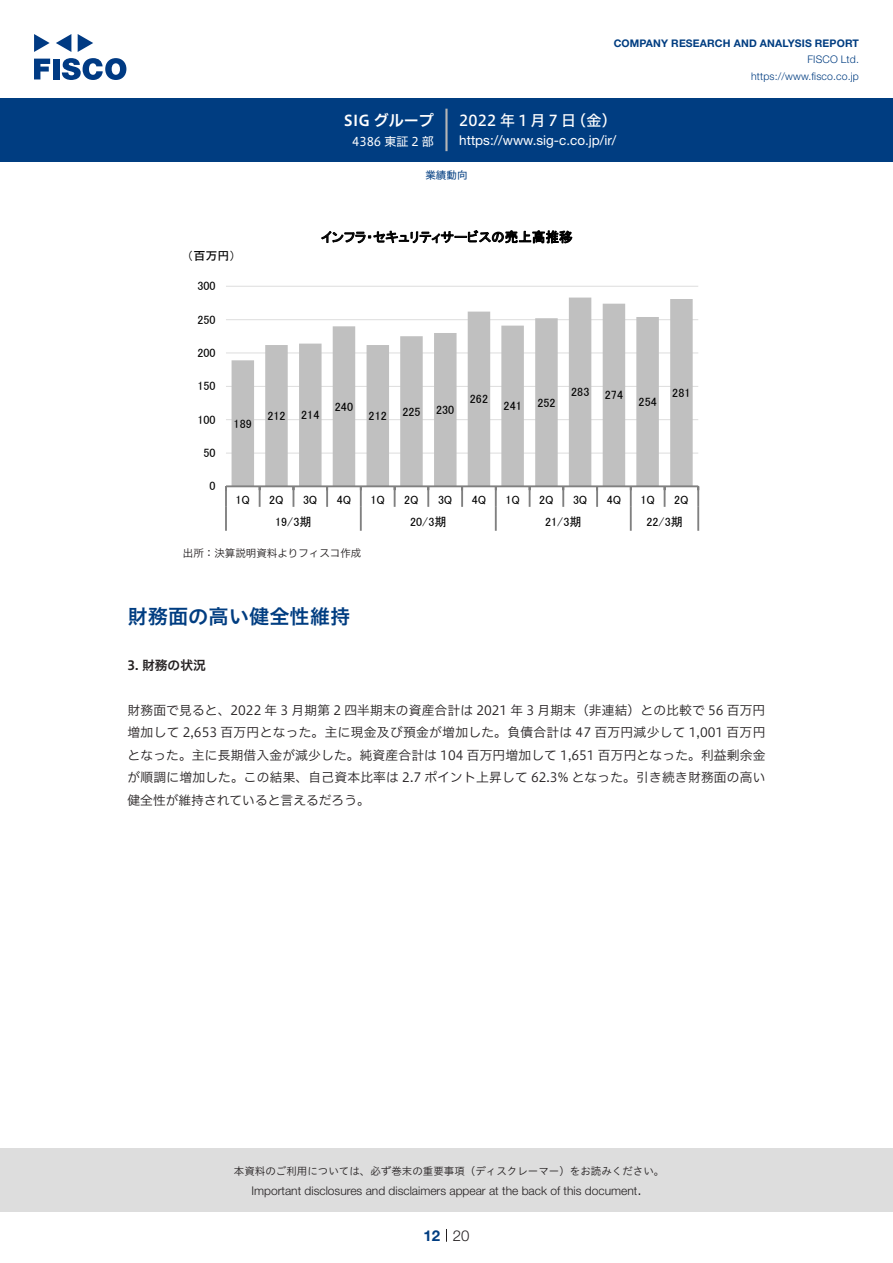
<style>
.page{position:relative;width:893px;height:1263px;background:#fff}
.page>*{position:absolute;margin:0;border:0;box-sizing:border-box;transform-origin:0 0}
.t1{font:20.25px "Hiragino UD Sans Std W6";color:#003d81}
.t2{font:15px "Hiragino UD Sans F Std N W5";letter-spacing:.195em;color:#fff}
.t3{font:15px "Hiragino UD Sans F Std N W6";color:#fff}
.t4{font:300 15px "Helvetica Neue LT Std";color:#231f20}
.t5{font:700 15px "Helvetica Neue LT Std";color:#003d81}
.t6{font:13.5px "Helvetica Neue LT Std";color:#fff}
.t7{font:13.5px "MS P Gothic";letter-spacing:.005em;color:#000}
.t8{font:12.75px/22.5px "Hiragino UD Sans F Std N W3";letter-spacing:.015em;color:#231f20;text-align:justify}
.t9{font:12.75px "Hiragino UD Sans F Std N W6";color:#231f20}
.t10{font:12.15px "MS P Gothic";letter-spacing:.005em;color:#000}
.t11{font:12px "MS P Gothic";letter-spacing:.005em;color:#000}
.t12{font:300 12px "Helvetica Neue LT Std";color:#231f20}
.t13{font:12px "Hiragino UD Sans F Std N W4";color:#fff}
.t14{font:10.5px "Hiragino UD Sans Std W3";color:#231f20}
.t15{font:700 10.5px "Helvetica Neue LT Std";letter-spacing:.015em;color:#003d81}
.t16{font:300 10.5px/16.5px "Helvetica Neue LT Std";letter-spacing:.015em;color:#003d81;text-align:right}
.t17{font:10.5px "Hiragino UD Sans F Std N W3";color:#231f20}
.t18{font:10.5px "Hiragino UD Sans F Std N W4";color:#003d81}
</style>
<div class="page">
<div style="left:0;top:1148px;width:893px;height:64px;background:#ddd"></div>
<svg style="left:34px;top:59px;width:16px;height:20px"></svg>
<div style="left:53px;top:59px;width:6px;height:20px;background:#003a83"></div>
<svg style="left:62px;top:58px;width:64px;height:22px"></svg>
<svg style="left:34px;top:34px;width:16px;height:18px"></svg>
<svg style="left:78px;top:34px;width:15px;height:18px"></svg>
<svg style="left:56px;top:34px;width:15px;height:18px"></svg>
<div style="left:0;top:98px;width:893px;height:64px;background:#003d81"></div>
<hr style="left:445px;top:109px;width:3px;height:42px;background:#b5b5b6">
<svg style="left:446px;top:1229px;width:1px;height:13px"></svg>
<hr style="left:226px;top:453px;width:472px;height:1px;background:#ddd">
<hr style="left:226px;top:419px;width:472px;height:1px;background:#ddd">
<hr style="left:226px;top:386px;width:472px;height:1px;background:#ddd">
<hr style="left:226px;top:353px;width:472px;height:1px;background:#ddd">
<hr style="left:226px;top:319px;width:472px;height:1px;background:#ddd">
<hr style="left:226px;top:286px;width:472px;height:1px;background:#ddd">
<svg style="left:232px;top:298px;width:461px;height:187px;fill:#c0c0c0"></svg>
<hr style="left:226px;top:485px;width:472px;height:2px;background:#808080">
<hr style="left:225px;top:486px;width:2px;height:21px;background:#808080">
<hr style="left:259px;top:486px;width:2px;height:21px;background:#808080">
<svg style="left:293px;top:487px;width:1px;height:20px"></svg>
<hr style="left:326px;top:486px;width:2px;height:21px;background:#808080">
<hr style="left:360px;top:486px;width:2px;height:21px;background:#808080">
<hr style="left:394px;top:486px;width:2px;height:21px;background:#808080">
<hr style="left:427px;top:486px;width:2px;height:21px;background:#808080">
<hr style="left:461px;top:486px;width:2px;height:21px;background:#808080">
<hr style="left:495px;top:486px;width:2px;height:21px;background:#808080">
<hr style="left:529px;top:486px;width:2px;height:21px;background:#808080">
<hr style="left:562px;top:486px;width:2px;height:21px;background:#808080">
<hr style="left:596px;top:486px;width:2px;height:21px;background:#808080">
<hr style="left:630px;top:486px;width:2px;height:21px;background:#808080">
<svg style="left:664px;top:487px;width:1px;height:20px"></svg>
<hr style="left:697px;top:486px;width:2px;height:21px;background:#808080">
<hr style="left:225px;top:507px;width:2px;height:24px;background:#808080">
<hr style="left:360px;top:507px;width:2px;height:24px;background:#808080">
<hr style="left:495px;top:507px;width:2px;height:24px;background:#808080">
<hr style="left:630px;top:507px;width:2px;height:24px;background:#808080">
<hr style="left:697px;top:507px;width:2px;height:24px;background:#808080">
<p class="t3" style="left:344px;top:109px;width:91px">SIG グループ</p>
<p class="t13" style="left:352px;top:132px;width:83px">4386 東証 2 部</p>
<p class="t15" style="left:614px;top:37px;width:247px">COMPANY RESEARCH AND ANALYSIS REPORT</p>
<p class="t16" style="left:751px;top:51px;width:109px">FISCO Ltd. https://www.fisco.co j p.</p>
<p class="t2" style="left:459px;top:109px;width:118px">2022年1月7日</p>
<p class="t2" style="left:571px;top:109px;width:47px">（金(</p>
<p class="t6" style="left:459px;top:132px;width:159px">h t t p s : / / w w w . s i g .c- c o j p. /i r/</p>
<p class="t18" style="left:425px;top:167px;width:43px">業績動向</p>
<p class="t11" style="left:187px;top:249px;width:50px">（百万円(</p>
<p class="t10" style="left:198px;top:280px;width:20px">300</p>
<p class="t11" style="left:198px;top:313px;width:20px">250</p>
<p class="t11" style="left:198px;top:347px;width:20px">200</p>
<p class="t11" style="left:198px;top:380px;width:20px">150</p>
<p class="t11" style="left:198px;top:413px;width:20px">100</p>
<p class="t10" style="left:204px;top:447px;width:13px">50</p>
<p class="t11" style="left:210px;top:480px;width:8px">0</p>
<p class="t11" style="left:234px;top:417px;width:20px">189</p>
<p class="t11" style="left:236px;top:494px;width:16px">Q1</p>
<p class="t7" style="left:321px;top:230px;width:253px">インフラ・セキュリティサービスの売上高推移</p>
<p class="t11" style="left:267px;top:410px;width:20px">212</p>
<p class="t11" style="left:301px;top:409px;width:20px">214</p>
<p class="t11" style="left:335px;top:400px;width:20px">240</p>
<p class="t11" style="left:436px;top:404px;width:20px">230</p>
<p class="t11" style="left:402px;top:405px;width:20px">225</p>
<p class="t11" style="left:369px;top:410px;width:20px">212</p>
<p class="t11" style="left:571px;top:386px;width:20px">283</p>
<p class="t11" style="left:672px;top:387px;width:20px">281</p>
<p class="t11" style="left:605px;top:389px;width:20px">274</p>
<p class="t11" style="left:470px;top:393px;width:20px">262</p>
<p class="t11" style="left:639px;top:396px;width:20px">254</p>
<p class="t11" style="left:537px;top:396px;width:20px">252</p>
<p class="t10" style="left:504px;top:400px;width:20px">241</p>
<p class="t11" style="left:269px;top:494px;width:16px">Q2</p>
<p class="t11" style="left:303px;top:494px;width:16px">Q3</p>
<p class="t11" style="left:337px;top:494px;width:16px">Q4</p>
<p class="t11" style="left:371px;top:494px;width:16px">Q1</p>
<p class="t11" style="left:404px;top:494px;width:16px">Q2</p>
<p class="t11" style="left:438px;top:494px;width:16px">Q3</p>
<p class="t11" style="left:472px;top:494px;width:16px">Q4</p>
<p class="t11" style="left:505px;top:494px;width:16px">Q1</p>
<p class="t11" style="left:539px;top:494px;width:16px">Q2</p>
<p class="t11" style="left:573px;top:494px;width:16px">Q3</p>
<p class="t11" style="left:607px;top:494px;width:16px">Q4</p>
<p class="t11" style="left:640px;top:494px;width:16px">Q1</p>
<p class="t11" style="left:674px;top:494px;width:16px">Q2</p>
<p class="t11" style="left:275px;top:516px;width:38px">19/3期</p>
<p class="t11" style="left:410px;top:516px;width:38px">20/3期</p>
<p class="t11" style="left:545px;top:516px;width:38px">21/3期</p>
<p class="t11" style="left:646px;top:516px;width:38px">22/3期</p>
<p class="t17" style="left:183px;top:545px;width:180px">出所：決算説明資料よりフィスコ作成</p>
<h1 class="t1" style="left:128px;top:601px;width:224px">財務面の高い健全性維持</h1>
<p class="t9" style="left:128px;top:655px;width:80px">3. 財務の状況</p>
<p class="t8" style="left:128px;top:698px;width:639px">財務面で見ると、2022 年 3 月期第 2 四半期末の資産合計は 2021 年 3 月期末（非連結）との比較で 56 百万円増加して 2,653 百万円となった。主に現金及び預金が増加した。負債合計は 47 百万円減少して 1,001 百万円となった。主に長期借入金が減少した。純資産合計は 104 百万円増加して 1,651 百万円となった。利益剰余金が順調に増加した。この結果、自己資本比率は 2.7 ポイント上昇して 62.3% となった。引き続き財務面の高い健全性が維持されていると言えるだろう。</p>
<p class="t14" style="left:234px;top:1163px;width:432px">本資料のご利用については、必ず巻末の重要事項（ディスクレーマー）をお読みください。</p>
<p class="t4" style="left:637px;top:1180px;width:6px">.</p>
<p class="t12" style="left:251px;top:1183px;width:387px">Important disclosures and disclaimers appear at the back of this document</p>
<p class="t5" style="left:423px;top:1226px;width:18px">12</p>
<p class="t4" style="left:453px;top:1226px;width:18px">20</p>
</div>
